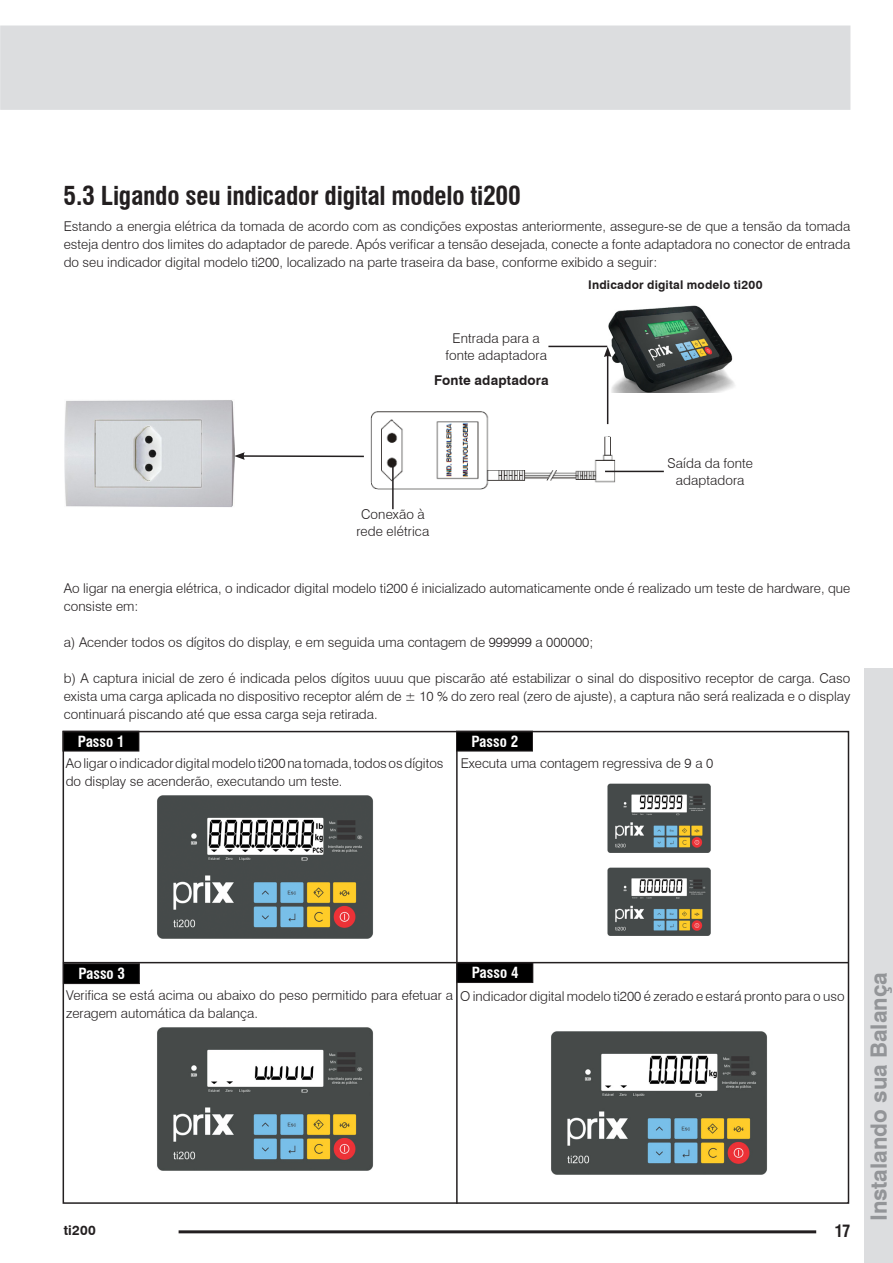
<style>
.page{position:relative;width:893px;height:1263px;background:#fff}
.page>*{position:absolute;margin:0;border:0;box-sizing:border-box;transform-origin:0 0}
.Subtítulo_-_Capítulo{font:700 condensed 25.5px "Swiss 721 BT";letter-spacing:-.01em;color:#231f20}
.t1{font:700 22.5px "Swiss 721 BT";color:#939598}
.t2{font:700 condensed 16.5px "Swiss 721 BT";color:#231f20}
.t3{font:700 condensed 15px "Swiss 721 BT";color:#fff}
.Texto_Normal_Esq__-_Tabela_-_cópia{font:300 13.5px/18px "Swiss 721 BT";color:#231f20}
.Texto_Normal_Esq__-_Tabela_-_cópia-2{font:700 13.5px "Swiss 721 BT";letter-spacing:.01em;color:#231f20}
.Texto_Normal_Esq__-_Tabela_-_cópia-3{font:700 12px "Swiss 721 BT";letter-spacing:.015em;color:#231f20}
</style>
<div class="page">
<div style="left:0;top:26px;width:850px;height:84px;background:#dcdddf"></div>
<div style="left:864px;top:668px;width:29px;height:595px;background:#dcdddf"></div>
<hr style="left:179px;top:1230px;width:637px;height:3px;background:#231f20">
<img style="left:608px;top:305px;width:127px;height:88px">
<img style="left:157px;top:795px;width:216px;height:143px">
<img style="left:157px;top:1027px;width:216px;height:144px">
<img style="left:551px;top:1031px;width:216px;height:143px">
<img style="left:607px;top:784px;width:103px;height:68px">
<img style="left:607px;top:867px;width:104px;height:68px">
<img style="left:370px;top:400px;width:249px;height:90px">
<hr style="left:607px;top:355px;width:1px;height:69px;background:#231f20">
<svg style="left:604px;top:347px;width:7px;height:10px"></svg>
<hr style="left:242px;top:455px;width:122px;height:2px;background:#231f20">
<svg style="left:234px;top:452px;width:11px;height:8px"></svg>
<hr style="left:392px;top:464px;width:2px;height:45px;background:#231f20">
<hr style="left:605px;top:471px;width:59px;height:1px;background:#231f20">
<hr style="left:548px;top:346px;width:59px;height:1px;background:#231f20">
<img style="left:64px;top:400px;width:170px;height:107px">
<hr style="left:456px;top:736px;width:2px;height:468px;background:#231f20">
<div style="left:63px;top:731px;width:76px;height:20px;background:#000"></div>
<div style="left:63px;top:731px;width:76px;height:20px;border:1px solid #231f20"></div>
<div style="left:63px;top:964px;width:76px;height:19px;background:#000"></div>
<div style="left:63px;top:963px;width:77px;height:21px;border:1px solid #231f20"></div>
<div style="left:456px;top:731px;width:76px;height:20px;background:#000"></div>
<div style="left:456px;top:731px;width:77px;height:20px;border:1px solid #231f20"></div>
<div style="left:457px;top:963px;width:76px;height:19px;background:#000"></div>
<div style="left:456px;top:962px;width:77px;height:21px;border:1px solid #231f20"></div>
<hr style="left:63px;top:962px;width:786px;height:1px;background:#231f20">
<div style="left:63px;top:731px;width:786px;height:473px;border:2px solid #231f20"></div>
<p class="Subtítulo_-_Capítulo" style="left:64px;top:181px;width:459px">5.3 Ligando seu indicador digital modelo ti200</p>
<p class="Texto_Normal_Esq__-_Tabela_-_cópia" style="left:64px;top:217px;width:788px;text-align:justify">Estando a energia elétrica da tomada de acordo com as condições expostas anteriormente, assegure-se de que a tensão da tomada esteja dentro dos limites do adaptador de parede. Após verificar a tensão desejada, conecte a fonte adaptadora no conector de entrada do seu indicador digital modelo ti200, localizado na parte traseira da base, conforme exibido a seguir:</p>
<p class="Texto_Normal_Esq__-_Tabela_-_cópia-3" style="left:588px;top:278px;width:176px">Indicador digital modelo ti200</p>
<p class="Texto_Normal_Esq__-_Tabela_-_cópia" style="left:445px;top:330px;width:103px;line-height:16.2px;text-align:center">Entrada para a fonte adaptadora</p>
<p class="Texto_Normal_Esq__-_Tabela_-_cópia-2" style="left:434px;top:372px;width:116px">Fonte adaptadora</p>
<p class="Texto_Normal_Esq__-_Tabela_-_cópia" style="left:356px;top:506px;width:74px;line-height:16.2px;text-align:center">Conexão à rede elétrica</p>
<p class="Texto_Normal_Esq__-_Tabela_-_cópia" style="left:668px;top:455px;width:87px;line-height:16.2px;text-align:center">Saída da fonte adaptadora</p>
<p class="Texto_Normal_Esq__-_Tabela_-_cópia" style="left:64px;top:579px;width:788px">Ao ligar na energia elétrica, o indicador digital modelo ti200 é inicializado automaticamente onde é realizado um teste de hardware, que consiste em:</p>
<p class="Texto_Normal_Esq__-_Tabela_-_cópia" style="left:64px;top:633px;width:531px">a) Acender todos os dígitos do display, e em seguida uma contagem de 999999 a 000000;</p>
<p class="Texto_Normal_Esq__-_Tabela_-_cópia" style="left:64px;top:669px;width:788px;text-align:justify">b) A captura inicial de zero é indicada pelos dígitos uuuu que piscarão até estabilizar o sinal do dispositivo receptor de carga. Caso exista uma carga aplicada no dispositivo receptor além de ± 10 % do zero real (zero de ajuste), a captura não será realizada e o display continuará piscando até que essa carga seja retirada.</p>
<p class="Texto_Normal_Esq__-_Tabela_-_cópia" style="left:66px;top:754px;width:379px">Ao ligar o indicador digital modelo ti200 na tomada, todos os dígitos do display se acenderão, executando um teste.</p>
<p class="t3" style="left:78px;top:732px;width:48px">Passo 1</p>
<p class="t3" style="left:471px;top:732px;width:48px">Passo 2</p>
<p class="Texto_Normal_Esq__-_Tabela_-_cópia" style="left:461px;top:754px;width:254px">Executa uma contagem regressiva de 9 a 0</p>
<p class="t3" style="left:78px;top:965px;width:48px">Passo 3</p>
<p class="t3" style="left:472px;top:964px;width:48px">Passo 4</p>
<p class="Texto_Normal_Esq__-_Tabela_-_cópia" style="left:66px;top:986px;width:388px">Verifica se está acima ou abaixo do peso permitido para efetuar a zeragem automática da balança.</p>
<p class="Texto_Normal_Esq__-_Tabela_-_cópia" style="left:460px;top:987px;width:386px">O indicador digital modelo ti200 é zerado e estará pronto para o uso</p>
<p class="Texto_Normal_Esq__-_Tabela_-_cópia-2" style="left:64px;top:1222px;width:34px">ti200</p>
<p class="t2" style="left:835px;top:1221px;width:17px">17</p>
<h2 class="t1" style="left:865px;top:1221px;width:251px;rotate:-90deg">Instalando sua Balança</h2>
</div>
